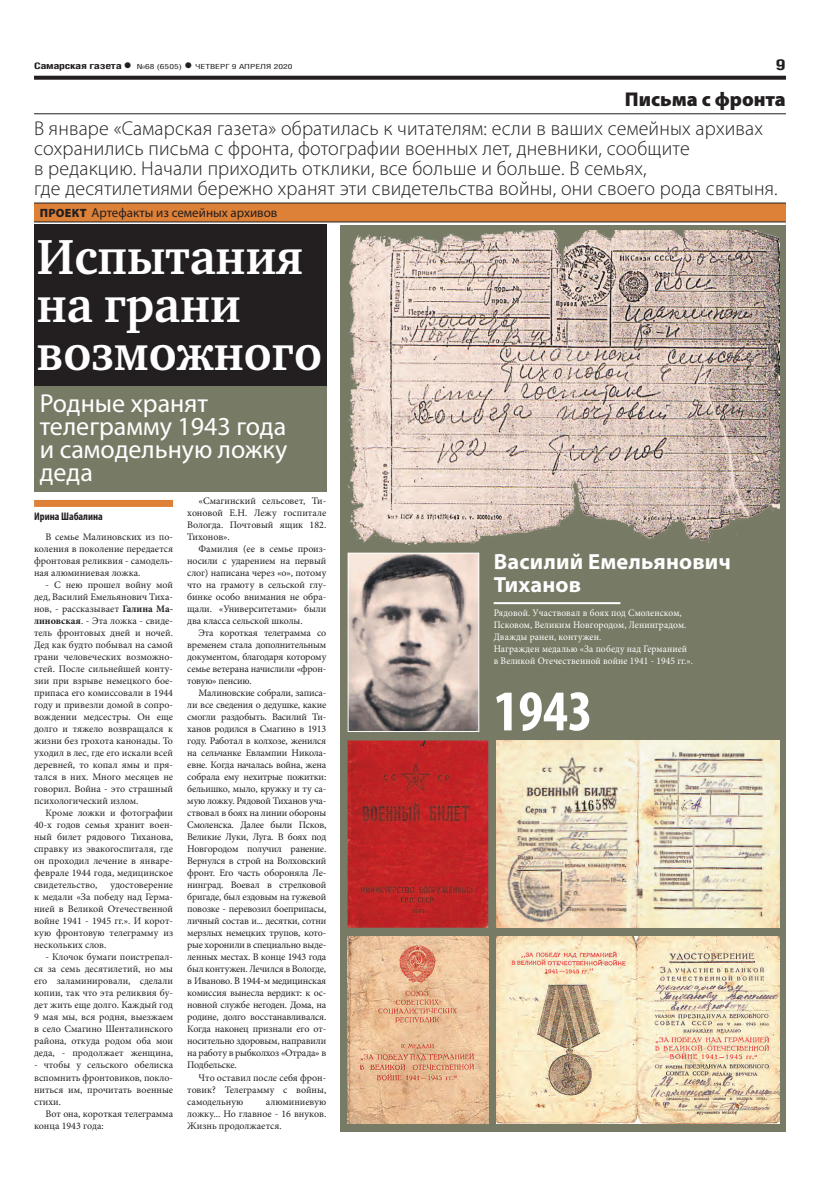
<style>
.page{position:relative;width:820px;height:1191px;background:#fff}
.page>*{position:absolute;margin:0;border:0;box-sizing:border-box;transform-origin:0 0}
.t1{font:700 condensed 58px "Myriad Pro";color:#fff}
.t2{font:700 50.5px/48px "Charter C";color:#fff;scale:.95 1}
.t3{font:26px/23px "Myriad Pro";color:#fff}
.t4{font:700 semi-expanded 22px/23px "Myriad Pro";letter-spacing:.01em;color:#fff;scale:.95 1}
.t5{font:300 20px/20px "Myriad Pro";letter-spacing:.01em;color:#231f20}
.t6{font:900 20px "Myriad Pro";color:#231f20}
.t7{font:700 15px "Helios Cond";color:#231f20;scale:1.4 1}
.t8{font:13px "Myriad Pro";color:#231f20}
.t9{font:700 condensed 11px "Myriad Pro";color:#231f20}
.t10{font:10px/12px "Minion Pro";color:#231f20;text-align:justify}
.t11{font:10px/12px "Minion Pro";letter-spacing:.01em;color:#fff;scale:.95 1}
.t12{font:700 9px "Helios Cond";letter-spacing:-.02em;color:#231f20;scale:1.4 1}
.t13{font:7px "Helios Cond";color:#231f20;scale:1.4 1}
.s1{font-size:16px}
.s2{font-weight:700;font-size:16px}
.s3{font-weight:900;font-size:12px}
.s4{font-weight:700}
</style>
<div class="page">
<svg style="left:34px;top:76px;width:751px;height:4px;background:#322f2f"></svg>
<div style="left:340px;top:225px;width:445px;height:906px;background:#777a65"></div>
<hr style="left:34px;top:113px;width:751px;height:1px;background:#231f20">
<div style="left:34px;top:203px;width:751px;height:19px;background:#de8138"></div>
<hr style="left:34px;top:203px;width:751px;height:1px;background:#231f20">
<hr style="left:34px;top:222px;width:751px;height:1px;background:#231f20">
<img style="left:347px;top:231px;width:431px;height:313px">
<div style="left:34px;top:225px;width:292px;height:161px;background:#231f20"></div>
<div style="left:34px;top:386px;width:292px;height:106px;background:#777a65"></div>
<div style="left:34px;top:500px;width:139px;height:7px;background:#de8138"></div>
<img style="left:496px;top:936px;width:283px;height:187px">
<img style="left:496px;top:740px;width:283px;height:187px">
<img style="left:347px;top:740px;width:141px;height:187px">
<img style="left:347px;top:936px;width:141px;height:187px">
<hr style="left:493px;top:602px;width:127px;height:2px;background:#fff">
<img style="left:349px;top:554px;width:128px;height:176px">
<div style="left:347px;top:552px;width:132px;height:180px;border:1px solid #fff"></div>
<p class="t12" style="left:34px;top:61px;width:71px">Самарская газета<span class="s1">•</span></p>
<p class="t13" style="left:137px;top:63px;width:113px">№68 (6505) <span class="s2">•</span> четверг 9 апреля 2020</p>
<h3 class="t7" style="left:775px;top:55px;width:9px">9</h3>
<h3 class="t6" style="left:624px;top:88px;width:162px">Письма с фронта</h3>
<p class="t5" style="left:34px;top:118px;width:744px">В январе «Самарская газета» обратилась к читателям: если в ваших семейных архивах сохранились письма с фронта, фотографии военных лет, дневники, сообщите<br>в редакцию. Начали приходить отклики, все больше и больше. В семьях,<br>где десятилетиями бережно хранят эти свидетельства войны, они своего рода святыня.</p>
<h3 class="t8" style="left:40px;top:205px;width:239px"><span class="s3">проект</span> Артефакты из семейных архивов</h3>
<h2 class="t2" style="left:37px;top:234px;width:301px">Испытания на грани возможного</h2>
<h3 class="t3" style="left:40px;top:391px;width:249px">Родные хранят телеграмму 1943 года и самодельную ложку деда</h3>
<p class="t9" style="left:34px;top:510px;width:70px">Ирина Шабалина</p>
<p class="t10" style="left:34px;top:531px;width:140px;text-indent:11px">В семье Малиновских из по&shy;коления в поколение передается фронтовая реликвия - самодель&shy;ная алюминиевая ложка.</p>
<p class="t10" style="left:34px;top:579px;width:140px;text-indent:11px">- С нею прошел войну мой дед, Василий Емельянович Тиха&shy;нов, - рассказывает <span class="s4">Галина Ма&shy;линовская</span>. - Эта ложка - свиде&shy;тель фронтовых дней и ночей.<br>Дед как будто побывал на самой грани человеческих возможно&shy;стей. После сильнейшей конту&shy;зии при взрыве немецкого бое&shy;припаса его комиссовали в 1944 году и привезли домой в сопро&shy;вождении медсестры. Он еще долго и тяжело возвращался к жизни без грохота канонады. То уходил в лес, где его искали всей деревней, то копал ямы и пря&shy;тался в них. Много месяцев не говорил. Война - это страшный психологический излом.</p>
<p class="t10" style="left:34px;top:807px;width:140px;text-indent:11px">Кроме ложки и фотографии 40-х годов семья хранит воен&shy;ный билет рядового Тиханова, справку из эвакогоспиталя, где он проходил лечение в январе&shy;феврале 1944 года, медицинское свидетельство,</p>
<p class="t10" style="left:187px;top:495px;width:140px;text-indent:11px">«Смагинский сельсовет, Ти&shy;хоновой Е.Н. Лежу госпитале Вологда. Почтовый ящик 182.<br>Тихонов».</p>
<p class="t10" style="left:187px;top:543px;width:140px;text-indent:11px">Фамилия (ее в семье произ&shy;носили с ударением на первый слог) написана через «о», потому что на грамоту в сельской глу&shy;бинке особо внимания не обра&shy;щали. «Университетами» были два класса сельской школы.</p>
<p class="t10" style="left:187px;top:627px;width:140px;text-indent:11px">Эта короткая телеграмма со временем стала дополнительным документом, благодаря которому семье ветерана начислили «фрон&shy;товую» пенсию.</p>
<p class="t10" style="left:187px;top:687px;width:140px;text-indent:11px">Малиновские собрали, записа&shy;ли все сведения о дедушке, какие смогли раздобыть. Василий Ти&shy;ханов родился в Смагино в 1913 году. Работал в колхозе, женился на сельчанке Евлампии Никола&shy;евне. Когда началась война, жена собрала ему нехитрые пожитки: бельишко, мыло, кружку и ту са&shy;мую ложку. Рядовой Тиханов уча&shy;ствовал в боях на линии обороны Смоленска. Далее были Псков, Великие Луки, Луга. В боях под Новгородом получил ранение.<br>Вернулся в строй на Волховский фронт. Его часть обороняла Ле&shy;нинград. Воевал в стрелковой бригаде, был ездовым на гужевой повозке - перевозил боеприпасы, личный состав и... десятки, сотни мерзлых немецких трупов, кото&shy;рые хоронили в специально выде&shy;ленных местах. В конце 1943 года был контужен. Лечился в Вологде, в Иваново. В 1944-м медицинская комиссия вынесла вердикт: к ос&shy;новной службе негоден. Дома, на родине, долго восстанавливался.<br>Когда наконец признали его от&shy;носительно здоровым, направили на работу в рыбколхоз «Отрада» в Подбельске.</p>
<p class="t10" style="left:187px;top:1071px;width:140px;text-indent:11px">Что оставил после себя фрон&shy;товик? Телеграмму с войны, самодельную</p>
<h3 class="t4" style="left:493px;top:550px;width:251px">Василий Емельянович<br>Тиханов</h3>
<p class="t11" style="left:493px;top:607px;width:211px">Рядовой. Участвовал в боях под Смоленском, Псковом, Великим Новгородом, Ленинградом.<br>Дважды ранен, контужен.<br>Награжден медалью «За победу над Германией в Великой Отечественной войне 1941 - 1945 гг.».</p>
<h1 class="t1" style="left:493px;top:675px;width:100px">1943</h1>
<p class="t10" style="left:34px;top:879px;width:140px;text-indent:76px">удостоверение к медали «За победу над Герма&shy;нией в Великой Отечественной войне 1941 - 1945 гг.». И корот&shy;кую фронтовую телеграмму из нескольких слов.</p>
<p class="t10" style="left:34px;top:951px;width:140px;text-indent:11px">- Клочок бумаги поистрепал&shy;ся за семь десятилетий, но мы его заламинировали, сделали копии, так что эта реликвия бу&shy;дет жить еще долго. Каждый год 9 мая мы, вся родня, выезжаем в село Смагино Шенталинского района, откуда родом оба мои деда, - продолжает женщина,</p>
<p class="t10" style="left:34px;top:1059px;width:140px">- чтобы у сельского обелиска вспомнить фронтовиков, покло&shy;ниться им, прочитать военные стихи.</p>
<p class="t10" style="left:34px;top:1107px;width:140px;text-indent:11px">Вот она, короткая телеграмма конца 1943 года:</p>
<p class="t10" style="left:187px;top:1095px;width:140px;text-indent:78px">алюминиевую ложку... Но главное - 16 внуков.<br>Жизнь продолжается.</p>
</div>
